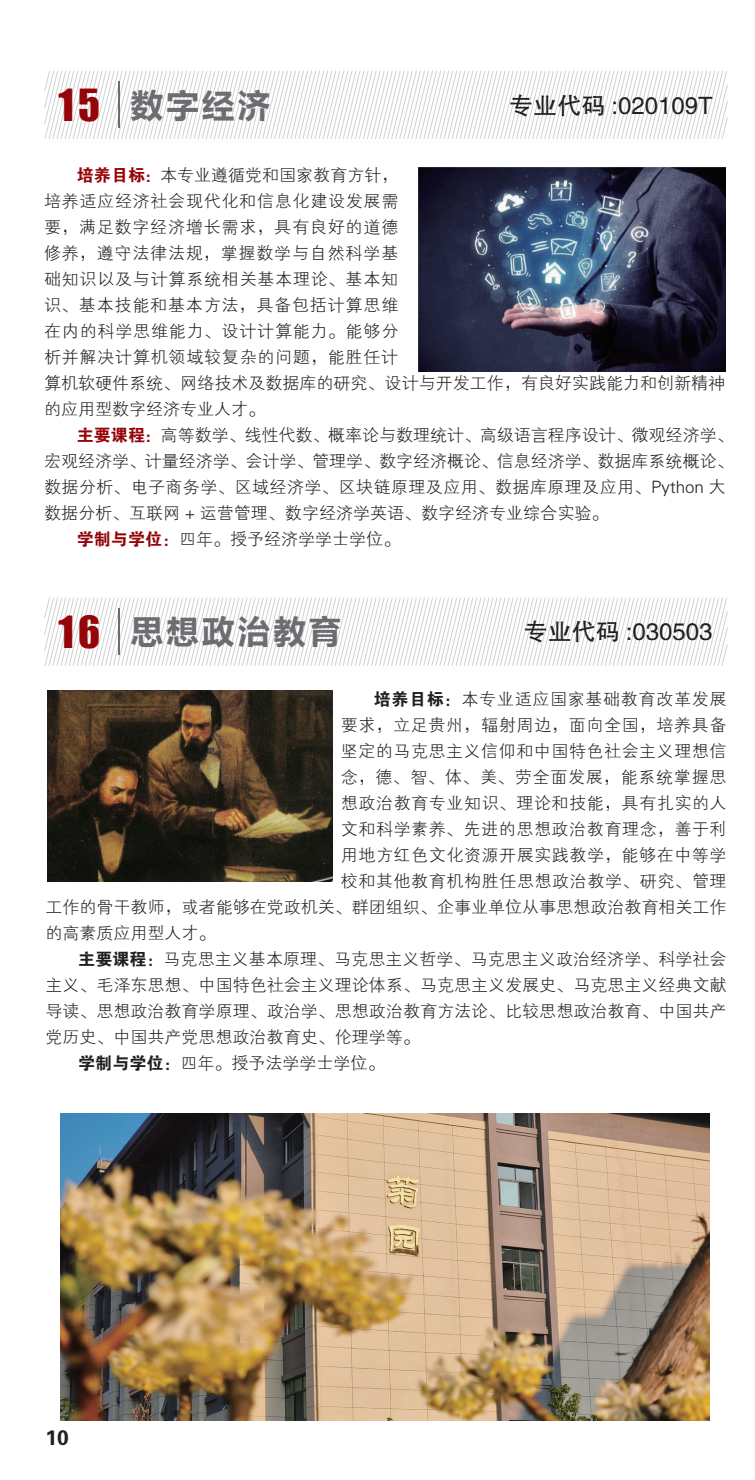
<style>
.page{position:relative;width:755px;height:1480px;background:#fff}
.page>*{position:absolute;margin:0;border:0;box-sizing:border-box;transform-origin:0 0}
.t1{font:700 32.4px "Microsoft Ya Hei";letter-spacing:.1em;color:#6c6d70}
.t2{font:24px "FZHTJW GB1 0";color:#231f20}
.t3{font:21px "FZDHTK GBK1 0";color:#231f20}
.t4{font:17px "FZXH1 JW GB1 0";letter-spacing:.005em;color:#231f20}
.t5{font:17px/26px "FZXH1 JW GB1 0";letter-spacing:.045em;color:#231f20}
.t6{font:17px "FZXH1 JW GB1 0";letter-spacing:.035em;color:#231f20}
.t7{font:17px "FZXH1 JW GB1 0";letter-spacing:.04em;color:#231f20}
.t8{font:17px "FZXH1 JW GB1 0";letter-spacing:.025em;color:#231f20}
.t9{font:17px "FZXH1 JW GB1 0";letter-spacing:.03em;color:#231f20}
.s1{font-family:"Impact";font-weight:400;font-size:40.6px;color:#940408}
.s2{font-family:"FZDHTJW GB1 0";color:#940408}
.s3{font-family:"FZDHTJW GB1 0"}
</style>
<div class="page">
<img style="left:47px;top:690px;width:285px;height:191px">
<svg style="left:44px;top:597px;width:684px;height:68px"></svg>
<hr style="left:117px;top:608px;width:2px;height:47px;background:#6c6d70">
<img style="left:60px;top:1113px;width:649px;height:307px">
<img style="left:418px;top:167px;width:306px;height:204px">
<svg style="left:44px;top:71px;width:684px;height:68px"></svg>
<hr style="left:117px;top:82px;width:2px;height:46px;background:#6c6d70">
<h1 class="t1" style="left:59px;top:82px;width:213px"><span class="s1">15</span> 数字经济</h1>
<h2 class="t2" style="left:509px;top:92px;width:205px">专业代码 :020109T</h2>
<p class="t5" style="left:44px;top:162px;width:682px;text-indent:33px"><span class="s2">培养目标：</span>本专业遵循党和国家教育方针，<br>培养适应经济社会现代化和信息化建设发展需<br>要，满足数字经济增长需求，具有良好的道德<br>修养，遵守法律法规，掌握数学与自然科学基<br>础知识以及与计算系统相关基本理论、基本知<br>识、基本技能和基本方法，具备包括计算思维<br>在内的科学思维能力、设计计算能力。能够分<br>析并解决计算机领域较复杂的问题，能胜任计<br>算机软硬件系统、网络技术及数据库的研究、设计与开发工作，有良好实践能力和创新精神的应用型数字经济专业人才。</p>
<p class="t4" style="left:77px;top:426px;width:657px"><span class="s2">主要课程：</span>高等数学、线性代数、概率论与数理统计、高级语言程序设计、微观经济学、</p>
<p class="t4" style="left:44px;top:452px;width:690px">宏观经济学、计量经济学、会计学、管理学、数字经济概论、信息经济学、数据库系统概论、</p>
<p class="t8" style="left:44px;top:478px;width:682px">数据分析、电子商务学、区域经济学、区块链原理及应用、数据库原理及应用、Python 大</p>
<p class="t4" style="left:44px;top:504px;width:565px">数据分析、互联网 + 运营管理、数字经济学英语、数字经济专业综合实验。</p>
<p class="t4" style="left:77px;top:530px;width:324px"><span class="s2">学制与学位：</span>四年。授予经济学学士学位。</p>
<h1 class="t1" style="left:59px;top:609px;width:284px"><span class="s1">16</span> 思想政治教育</h1>
<h2 class="t2" style="left:523px;top:619px;width:190px">专业代码 :030503</h2>
<p class="t7" style="left:373px;top:690px;width:354px"><span class="s3">培养目标：</span>本专业适应国家基础教育改革发展</p>
<p class="t7" style="left:340px;top:716px;width:387px">要求，立足贵州，辐射周边，面向全国，培养具备</p>
<p class="t9" style="left:340px;top:742px;width:387px">坚定的马克思主义信仰和中国特色社会主义理想信</p>
<p class="t5" style="left:340px;top:765px;width:387px">念，德、智、体、美、劳全面发展，能系统掌握思</p>
<p class="t6" style="left:340px;top:794px;width:387px">想政治教育专业知识、理论和技能，具有扎实的人</p>
<p class="t6" style="left:340px;top:820px;width:387px">文和科学素养、先进的思想政治教育理念，善于利</p>
<p class="t6" style="left:340px;top:846px;width:387px">用地方红色文化资源开展实践教学，能够在中等学</p>
<p class="t6" style="left:340px;top:872px;width:387px">校和其他教育机构胜任思想政治教学、研究、管理</p>
<p class="t4" style="left:45px;top:898px;width:682px">工作的骨干教师，或者能够在党政机关、群团组织、企事业单位从事思想政治教育相关工作</p>
<p class="t4" style="left:45px;top:924px;width:171px">的高素质应用型人才。</p>
<p class="t4" style="left:78px;top:950px;width:649px"><span class="s3">主要课程：</span>马克思主义基本原理、马克思主义哲学、马克思主义政治经济学、科学社会</p>
<p class="t4" style="left:45px;top:976px;width:682px">主义、毛泽东思想、中国特色社会主义理论体系、马克思主义发展史、马克思主义经典文献</p>
<p class="t4" style="left:45px;top:1002px;width:682px">导读、思想政治教育学原理、政治学、思想政治教育方法论、比较思想政治教育、中国共产</p>
<p class="t4" style="left:45px;top:1028px;width:375px">党历史、中国共产党思想政治教育史、伦理学等。</p>
<p class="t4" style="left:78px;top:1054px;width:307px"><span class="s3">学制与学位：</span>四年。授予法学学士学位。</p>
<p class="t3" style="left:45px;top:1426px;width:25px">10</p>
</div>
